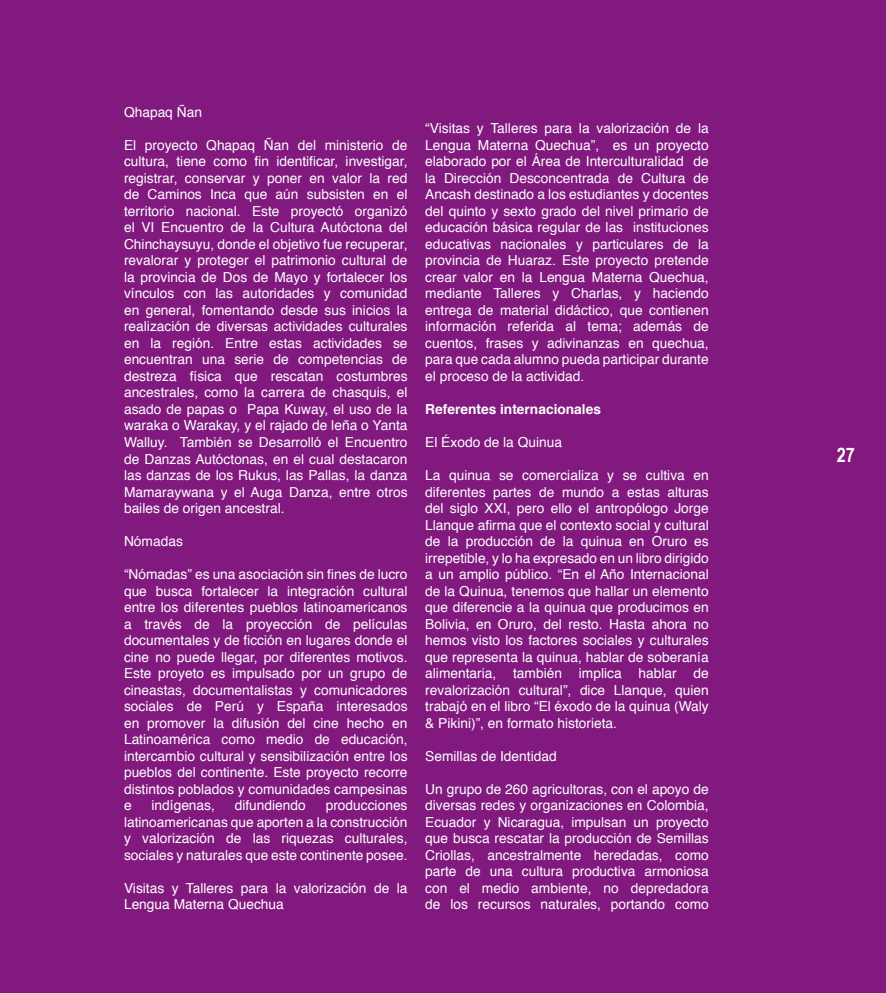
<style>
.page{position:relative;width:886px;height:993px;background:#fff}
.page>*{position:absolute;margin:0;border:0;box-sizing:border-box;transform-origin:0 0}
.t1{font:700 20px "Arial Narrow";color:#fff}
.t2{font:13.75px/16.5px "Helvetica";color:#fff;text-align:justify}
.t3{font:700 13.75px "Helvetica";color:#fff}
</style>
<div class="page">
<div style="left:0;top:0;width:886px;height:992px;background:#81197f"></div>
<p class="t2" style="left:124px;top:104px;width:79px">Qhapaq Ñan</p>
<p class="t2" style="left:124px;top:137px;width:285px">El proyecto Qhapaq Ñan del ministerio de cultura, tiene como fin identificar, investigar, registrar, conservar y poner en valor la red de Caminos Inca que aún subsisten en el territorio nacional. Este proyectó organizó el VI Encuentro de la Cultura Autóctona del Chinchaysuyu, donde el objetivo fue recuperar, revalorar y proteger el patrimonio cultural de la provincia de Dos de Mayo y fortalecer los vínculos con las autoridades y comunidad en general, fomentando desde sus inicios la realización de diversas actividades culturales en la región. Entre estas actividades se encuentran una serie de competencias de destreza física que rescatan costumbres ancestrales, como la carrera de chasquis, el asado de papas o Papa Kuway, el uso de la waraka o Warakay, y el rajado de leña o Yanta Walluy. También se Desarrolló el Encuentro de Danzas Autóctonas, en el cual destacaron las danzas de los Rukus, las Pallas, la danza Mamaraywana y el Auga Danza, entre otros bailes de origen ancestral.</p>
<p class="t2" style="left:124px;top:533px;width:60px">Nómadas</p>
<p class="t2" style="left:124px;top:566px;width:285px">“Nómadas” es una asociación sin fines de lucro que busca fortalecer la integración cultural entre los diferentes pueblos latinoamericanos a través de la proyección de películas documentales y de ficción en lugares donde el cine no puede llegar, por diferentes motivos.<br>Este proyeto es impulsado por un grupo de cineastas, documentalistas y comunicadores sociales de Perú y España interesados en promover la difusión del cine hecho en Latinoamérica como medio de educación, intercambio cultural y sensibilización entre los pueblos del continente. Este proyecto recorre distintos poblados y comunidades campesinas e</p>
<p class="t2" style="left:151px;top:797px;width:65px">indígenas,</p>
<p class="t2" style="left:235px;top:797px;width:73px">difundiendo</p>
<p class="t2" style="left:124px;top:797px;width:285px;text-indent:202px">producciones latinoamericanas que aporten a la construcción y valorización de las riquezas culturales, sociales y naturales que este continente posee.</p>
<p class="t2" style="left:124px;top:879px;width:285px">Visitas y Talleres para la valorización de la<br>Lengua Materna Quechua</p>
<p class="t2" style="left:425px;top:120px;width:285px">“Visitas y Talleres para la valorización de la Lengua Materna Quechua”, es un proyecto elaborado por el Área de Interculturalidad de la Dirección Desconcentrada de Cultura de Ancash destinado a los estudiantes y docentes del quinto y sexto grado del nivel primario de educación básica regular de las instituciones educativas nacionales y particulares de la provincia de Huaraz. Este proyecto pretende crear valor en la Lengua Materna Quechua, mediante Talleres y Charlas, y haciendo entrega de material didáctico, que contienen información referida al tema; además de cuentos, frases y adivinanzas en quechua, para que cada alumno pueda participar durante el proceso de la actividad.</p>
<p class="t3" style="left:425px;top:398px;width:177px">Referentes internacionales</p>
<p class="t2" style="left:425px;top:434px;width:138px">El Éxodo de la Quinua</p>
<p class="t2" style="left:425px;top:467px;width:285px">La quinua se comercializa y se cultiva en diferentes partes de mundo a estas alturas del siglo XXI, pero ello el antropólogo Jorge Llanque afirma que el contexto social y cultural de la producción de la quinua en Oruro es irrepetible, y lo ha expresado en un libro dirigido a un amplio público. “En el Año Internacional de la Quinua, tenemos que hallar un elemento que diferencie a la quinua que producimos en Bolivia, en Oruro, del resto. Hasta ahora no hemos visto los factores sociales y culturales que representa la quinua, hablar de soberanía alimentaria, también implica hablar de revalorización cultural”, dice Llanque, quien trabajó en el libro “El éxodo de la quinua (Waly &amp; Pikini)”, en formato historieta.</p>
<p class="t2" style="left:425px;top:747px;width:133px">Semillas de Identidad</p>
<p class="t2" style="left:425px;top:780px;width:285px">Un grupo de 260 agricultoras, con el apoyo de diversas redes y organizaciones en Colombia, Ecuador y Nicaragua, impulsan un proyecto que busca rescatar la producción de Semillas Criollas, ancestralmente heredadas, como parte de una cultura productiva armoniosa con el medio ambiente, no depredadora de los recursos naturales, portando como</p>
<h1 class="t1" style="left:837px;top:443px;width:20px">27</h1>
</div>
